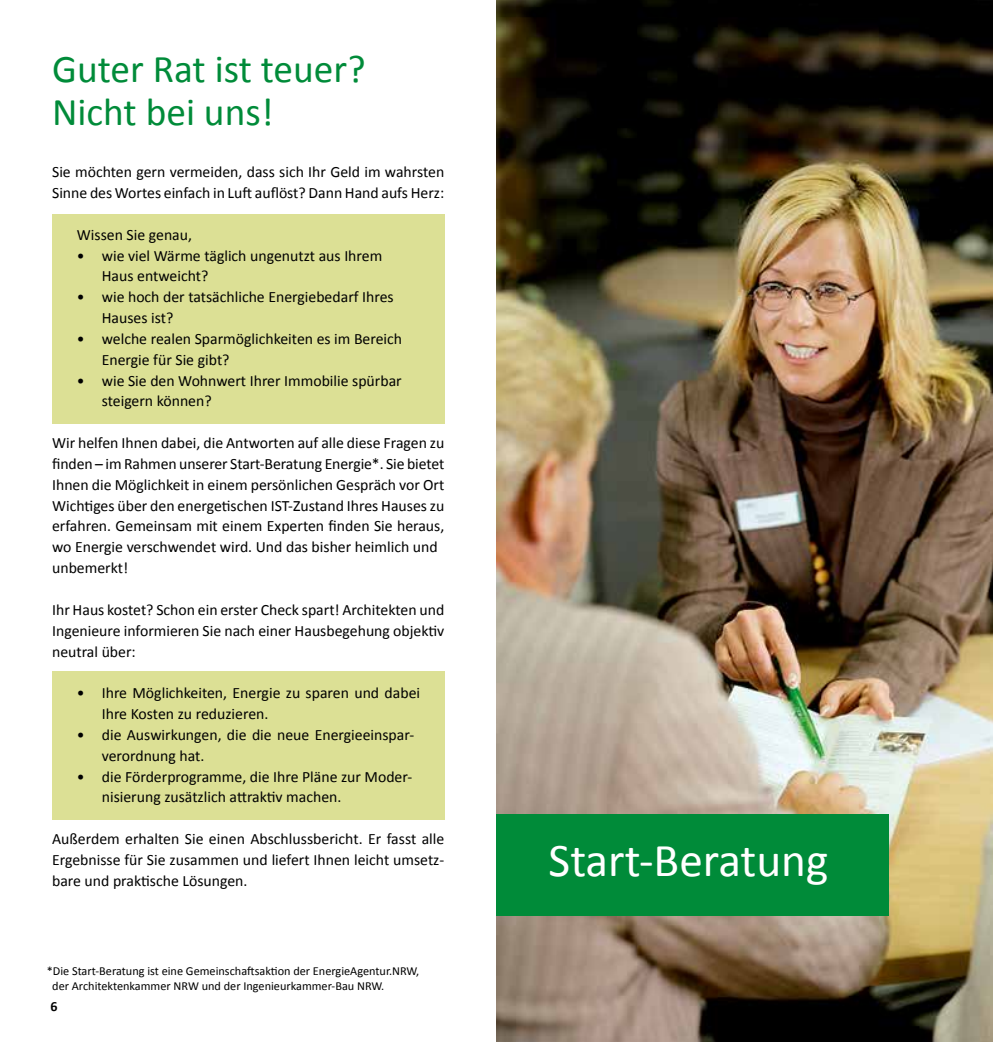
<style>
.page{position:relative;width:993px;height:1042px;background:#fff}
.page>*{position:absolute;margin:0;border:0;box-sizing:border-box;transform-origin:0 0}
.t1{font:47.25px "Calibri";color:#fff}
.t2{font:39.38px/43.4px "Calibri";color:#008b39}
.t3{font:15.75px/20.8px "Calibri";color:#000}
.t4{font:700 14px "Calibri";color:#000}
.t5{font:12.25px/14.7px "Calibri";color:#000}
</style>
<div class="page">
<img style="left:496px;top:0;width:496px;height:1042px">
<div style="left:496px;top:814px;width:392px;height:101px;background:#008b39"></div>
<div style="left:52px;top:215px;width:392px;height:209px;background:#dce095"></div>
<div style="left:52px;top:671px;width:392px;height:149px;background:#dce095"></div>
<h2 class="t2" style="left:52px;top:47px;width:315px">Guter Rat ist teuer?<br>Nicht bei uns!</h2>
<p class="t3" style="left:52px;top:162px;width:393px">Sie möchten gern vermeiden, dass sich Ihr Geld im wahrsten<br>Sinne des Wortes einfach in Luft auflöst? Dann Hand aufs Herz:</p>
<p class="t3" style="left:77px;top:224px;width:117px">Wissen Sie genau,</p>
<p class="t3" style="left:102px;top:245px;width:282px;text-indent:-25px">• wie viel Wärme täglich ungenutzt aus Ihrem<br>Haus entweicht?</p>
<p class="t3" style="left:102px;top:287px;width:293px;text-indent:-25px">• wie hoch der tatsächliche Energiebedarf Ihres<br>Hauses ist?</p>
<p class="t3" style="left:102px;top:328px;width:302px;text-indent:-25px">• welche realen Sparmöglichkeiten es im Bereich<br>Energie für Sie gibt?</p>
<p class="t3" style="left:102px;top:370px;width:301px;text-indent:-25px">• wie Sie den Wohnwert Ihrer Immobilie spürbar steigern können?</p>
<p class="t3" style="left:52px;top:432px;width:393px">Wir helfen Ihnen dabei, die Antworten auf alle diese Fragen zu finden – im Rahmen unserer Start-Beratung Energie*. Sie bietet Ihnen die Möglichkeit in einem persönlichen Gespräch vor Ort Wichtiges über den energetischen IST-Zustand Ihres Hauses zu erfahren. Gemeinsam mit einem Experten finden Sie heraus, wo Energie verschwendet wird. Und das bisher heimlich und unbemerkt!</p>
<p class="t3" style="left:52px;top:599px;width:393px;text-align:justify">Ihr Haus kostet? Schon ein erster Check spart! Architekten und Ingenieure informieren Sie nach einer Hausbegehung objektiv neutral über:</p>
<p class="t3" style="left:102px;top:682px;width:320px;text-indent:-25px">• Ihre Möglichkeiten, Energie zu sparen und dabei<br>Ihre Kosten zu reduzieren.</p>
<p class="t3" style="left:102px;top:724px;width:314px;text-indent:-25px">• die Auswirkungen, die die neue Energieeinspar&shy;verordnung hat.</p>
<p class="t3" style="left:102px;top:766px;width:312px;text-indent:-25px">• die Förderprogramme, die Ihre Pläne zur Moder&shy;nisierung zusätzlich attraktiv machen.</p>
<p class="t3" style="left:52px;top:828px;width:393px;text-align:justify">Außerdem erhalten Sie einen Abschlussbericht. Er fasst alle Ergebnisse für Sie zusammen und liefert Ihnen leicht umsetz&shy;bare und praktische Lösungen.</p>
<h1 class="t1" style="left:548px;top:830px;width:281px">Start-Beratung</h1>
<p class="t5" style="left:52px;top:963px;width:368px;text-indent:-6px">*Die Start-Beratung ist eine Gemeinschaftsaktion der EnergieAgentur.NRW, der Architektenkammer NRW und der Ingenieurkammer-Bau NRW.</p>
<p class="t4" style="left:51px;top:997px;width:9px">6</p>
</div>
